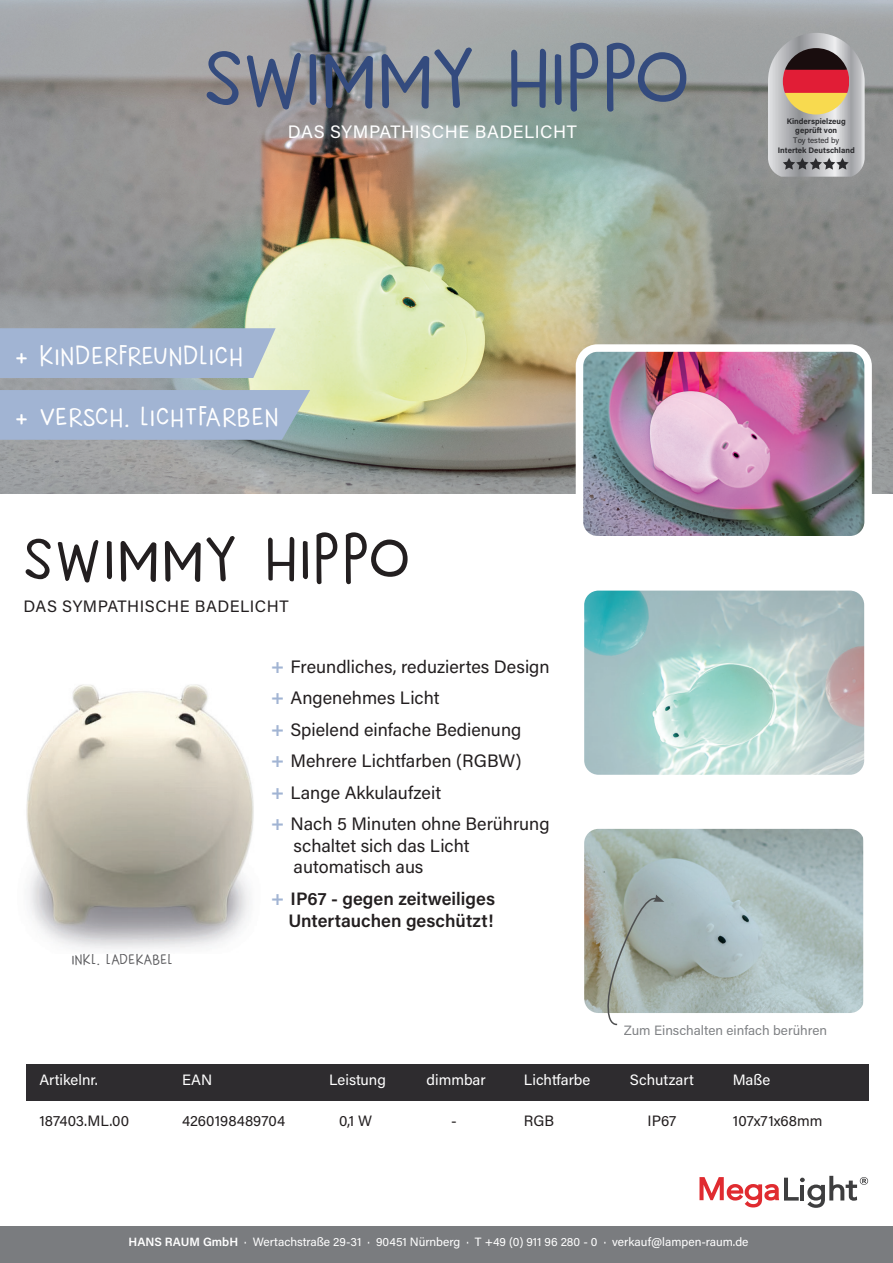
<style>
.page{position:relative;width:893px;height:1263px;background:#fff}
.page>*{position:absolute;margin:0;border:0;box-sizing:border-box;transform-origin:0 0}
.t1{font:87px "New Beginnings";color:#344b7e}
.t2{font:65.4px "New Beginnings";letter-spacing:.03em;color:#231f20}
.t3{font:27px "New Beginnings";letter-spacing:.03em;color:#fff}
.t4{font:18px/31.5px "Acumin Pro";color:#231f20}
.t5{font:600 18px/21.6px "Acumin Pro";letter-spacing:.005em;color:#231f20;text-align:right}
.t6{font:18px "Acumin Pro";letter-spacing:.03em;color:#fff}
.t7{font:16.5px "Acumin Pro";letter-spacing:.03em;color:#231f20}
.t8{font:15px "Acumin Pro";color:#fff}
.t9{font:15px "Acumin Pro";color:#231f20}
.t10{font:15px "New Beginnings";letter-spacing:.03em;color:#5a5a5d}
.t11{font:13.5px "Acumin Pro";color:#808285}
.t12{font:12px "Acumin Pro";color:#fff}
.t13{font:700 7.95px/9.6px "Acumin Pro";color:#2b2b2e;text-align:center}
.t14{font:7.95px "Acumin Pro";color:#2b2b2e}
.s1{font-weight:600;font-size:19.35px;color:#a1b4d3}
.s2{font-size:19.35px;color:#a1b4d3}
.s3{font-weight:600}
</style>
<div class="page">
<div style="left:0;top:1226px;width:893px;height:37px;background:#7a7c7f"></div>
<svg style="left:699px;top:1176px;width:169px;height:32px"></svg>
<img style="left:0;top:0;width:893px;height:493px">
<div style="left:26px;top:1065px;width:842px;height:36px;background:#2e2c2f"></div>
<img style="left:579px;top:348px;width:289px;height:186px">
<div style="left:576px;top:344px;width:296px;height:199px;border:8px solid #fff;border-radius:18px"></div>
<img style="left:586px;top:592px;width:277px;height:181px">
<div style="left:577px;top:583px;width:295px;height:199px;border:8px solid #fff;border-radius:18px"></div>
<div style="left:0;top:390px;width:310px;height:50px;background:#a1b4d3"></div>
<div style="left:0;top:328px;width:276px;height:50px;background:#a1b4d3"></div>
<img style="left:586px;top:830px;width:277px;height:181px">
<div style="left:577px;top:821px;width:295px;height:199px;border:8px solid #fff;border-radius:18px"></div>
<svg style="left:604px;top:894px;width:60px;height:132px"></svg>
<img style="left:26px;top:684px;width:228px;height:270px">
<svg style="left:768px;top:33px;width:97px;height:144px"></svg>
<h1 class="t1" style="left:202px;top:20px;width:490px">swimmy hippo</h1>
<p class="t6" style="left:288px;top:119px;width:291px">DAS SYMPATHISCHE BADELICHT</p>
<p class="t13" style="left:787px;top:116px;width:60px">Kinderspielzeug geprüft von</p>
<p class="t14" style="left:793px;top:135px;width:48px">Toy tested by</p>
<p class="t13" style="left:778px;top:145px;width:79px">Intertek Deutschland</p>
<h3 class="t3" style="left:15px;top:337px;width:229px">+ KINDERFREUNDLICH</h3>
<h3 class="t3" style="left:15px;top:399px;width:265px">+ VERSCH. LICHTFARBEN</h3>
<h2 class="t2" style="left:22px;top:516px;width:390px">swimmy hippo</h2>
<p class="t7" style="left:23px;top:595px;width:267px">DAS SYMPATHISCHE BADELICHT</p>
<p class="t10" style="left:72px;top:950px;width:103px">INKL. LADEKABEL</p>
<p class="t4" style="left:271px;top:650px;width:280px"><span class="s1">+</span> Freundliches, reduziertes Design <span class="s1">+</span> Angenehmes Licht<br><span class="s1">+</span> Spielend einfache Bedienung<br><span class="s1">+</span> Mehrere Lichtfarben (RGBW)<br><span class="s1">+</span> Lange Akkulaufzeit<br><span class="s1">+</span> Nach 5 Minuten ohne Berührung</p>
<p class="t4" style="left:294px;top:834px;width:177px;line-height:21.6px">schaltet sich das Licht automatisch aus</p>
<p class="t5" style="left:271px;top:887px;width:226px"><span class="s2">+</span> IP67 - gegen zeitweiliges<br>Untertauchen geschützt!</p>
<p class="t8" style="left:39px;top:1070px;width:60px">Artikelnr.</p>
<p class="t9" style="left:39px;top:1110px;width:91px">187403.ML.00</p>
<p class="t8" style="left:182px;top:1070px;width:32px">EAN</p>
<p class="t9" style="left:182px;top:1110px;width:105px">4260198489704</p>
<p class="t8" style="left:329px;top:1070px;width:58px">Leistung</p>
<p class="t9" style="left:339px;top:1110px;width:35px">0,1 W</p>
<p class="t11" style="left:624px;top:1020px;width:205px">Zum Einschalten einfach berühren</p>
<p class="t8" style="left:524px;top:1070px;width:68px">Lichtfarbe</p>
<p class="t8" style="left:427px;top:1070px;width:61px">dimmbar</p>
<p class="t8" style="left:630px;top:1070px;width:65px">Schutzart</p>
<p class="t9" style="left:647px;top:1110px;width:30px">IP67</p>
<p class="t9" style="left:451px;top:1110px;width:7px">-</p>
<p class="t9" style="left:524px;top:1110px;width:32px">RGB</p>
<p class="t8" style="left:733px;top:1070px;width:39px">Maße</p>
<p class="t9" style="left:733px;top:1110px;width:91px">107x71x68mm</p>
<p class="t12" style="left:129px;top:1234px;width:621px"><span class="s3">HANS RAUM GmbH</span> · Wertachstraße 29-31 · 90451 Nürnberg · T +49 (0) 911 96 280 - 0 · verkauf@lampen-raum.de</p>
</div>
